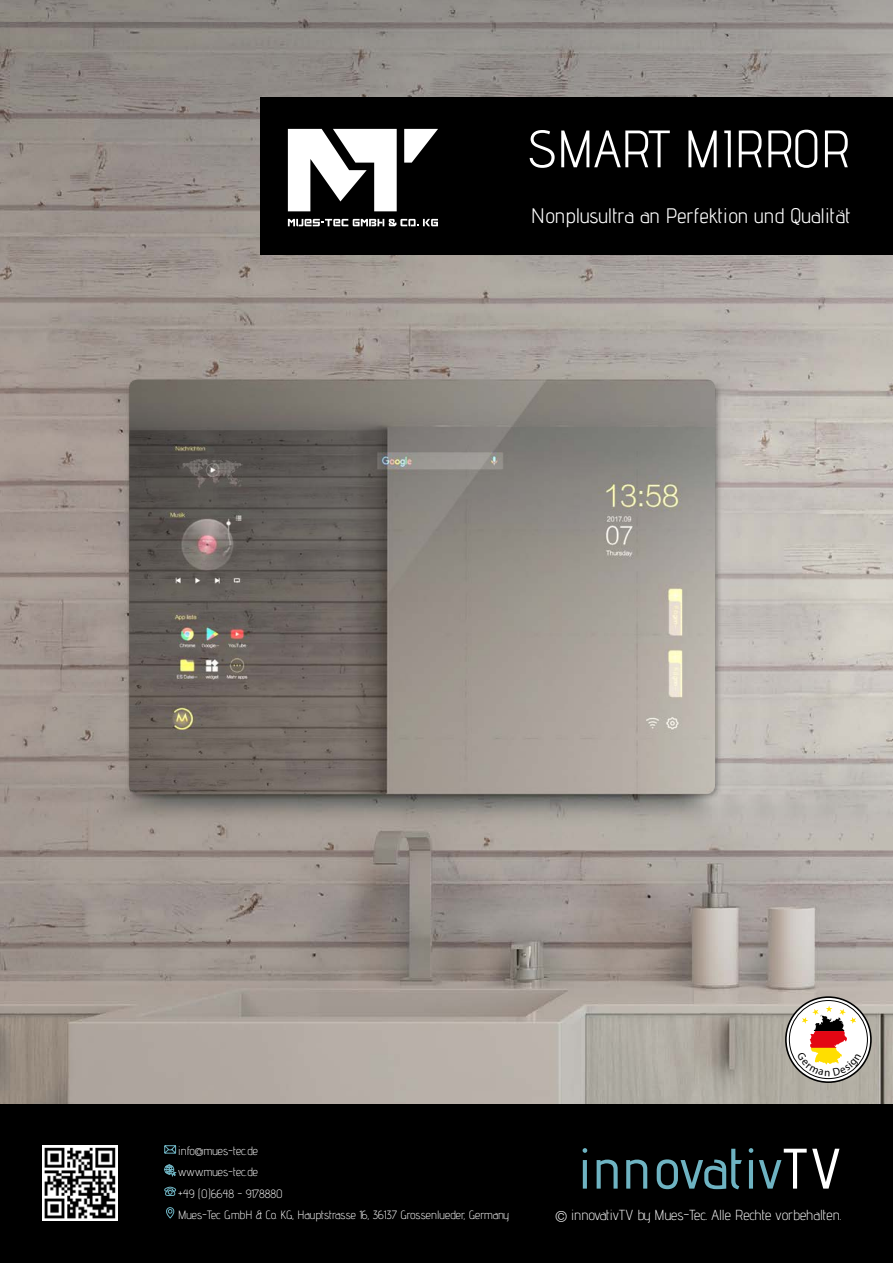
<style>
.page{position:relative;width:893px;height:1263px;background:#fff}
.page>*{position:absolute;margin:0;border:0;box-sizing:border-box;transform-origin:0 0}
.t1{font:500 57px "Advent Pro";letter-spacing:.02em;color:#6eb3c2}
.t2{font:52.5px "Advent Pro";color:#fff}
.t3{font:21px "Advent Pro";color:#fff}
.t4{font:300 14.55px "Advent Pro";letter-spacing:-.005em;color:#fff}
.t5{font:300 12px/21.3px "Advent Pro";color:#fff}
.s1{color:#fff}
</style>
<div class="page">
<img style="left:0;top:0;width:893px;height:1104px">
<img style="left:130px;top:379px;width:585px;height:414px">
<div style="left:0;top:1104px;width:893px;height:159px;background:#000"></div>
<img style="left:43px;top:1145px;width:74px;height:75px">
<div style="left:261px;top:97px;width:632px;height:157px;background:#000"></div>
<svg style="left:288px;top:129px;width:109px;height:82px"></svg>
<svg style="left:404px;top:129px;width:34px;height:34px"></svg>
<svg style="left:288px;top:219px;width:150px;height:7px"></svg>
<svg style="left:164px;top:1145px;width:12px;height:8px"></svg>
<svg style="left:166px;top:1207px;width:8px;height:11px"></svg>
<svg style="left:164px;top:1187px;width:12px;height:9px"></svg>
<svg style="left:164px;top:1164px;width:12px;height:13px"></svg>
<svg style="left:786px;top:997px;width:85px;height:85px"></svg>
<div style="left:785px;top:996px;width:87px;height:87px;border:2px solid #000;border-radius:50%"></div>
<div style="left:789px;top:1000px;width:79px;height:79px;border:1px solid #000;border-radius:50%"></div>
<svg style="left:797px;top:1005px;width:64px;height:71px"></svg>
<h2 class="t2" style="left:528px;top:117px;width:324px">SMART MIRROR</h2>
<h3 class="t3" style="left:531px;top:202px;width:321px">Nonplusultra an Perfektion und Qualität</h3>
<p class="t5" style="left:178px;top:1140px;width:332px">info@mues-tec.de<br>www.mues-tec.de<br>+49 (0)6648 - 9178880<br>Mues-Tec GmbH &amp; Co. KG, Hauptstrasse 16, 36137 Grossenlueder, Germany</p>
<h1 class="t1" style="left:578px;top:1134px;width:265px">innovativ<span class="s1">TV</span></h1>
<p class="t4" style="left:555px;top:1205px;width:288px">© innovativTV by Mues-Tec. Alle Rechte vorbehalten.</p>
</div>
